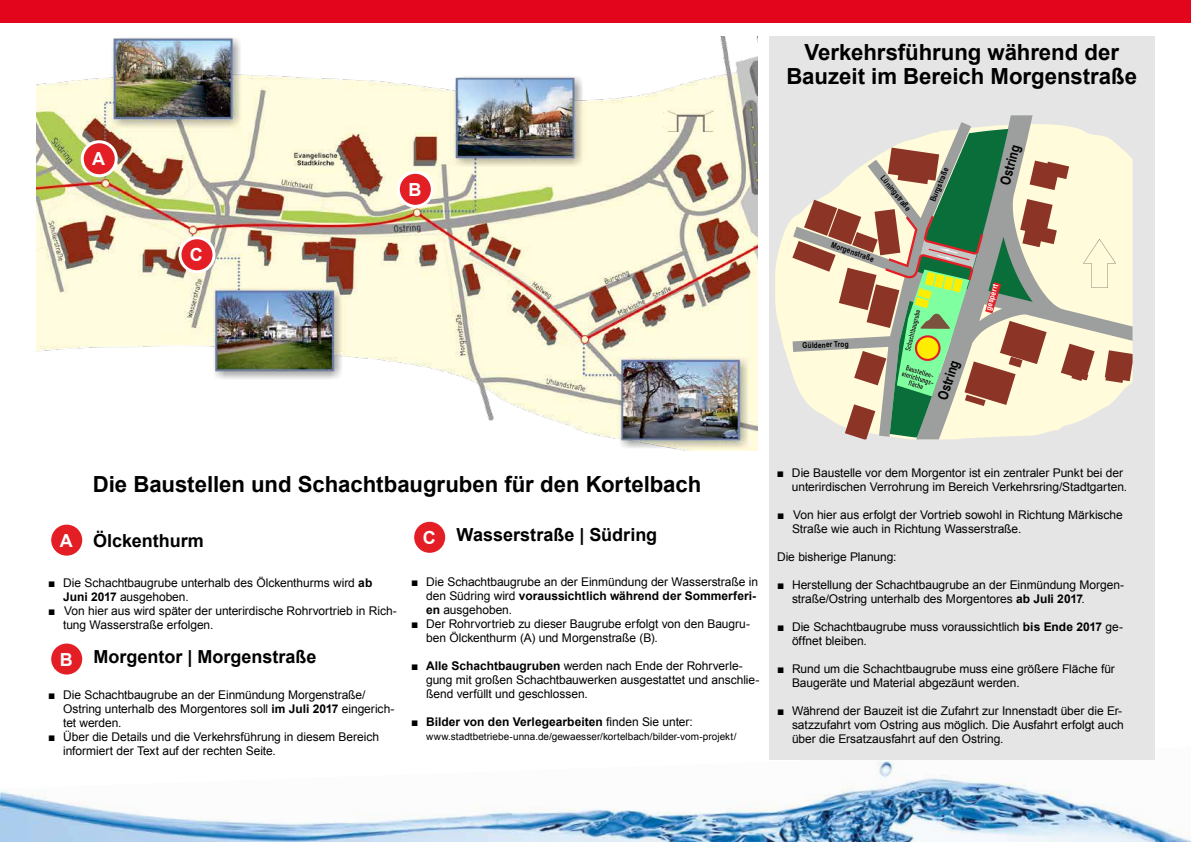
<style>
.page{position:relative;width:1191px;height:842px;background:#fff}
.page>*{position:absolute;margin:0;border:0;box-sizing:border-box;transform-origin:0 0}
.t1{font:700 22.2px/24px "Arial";letter-spacing:-.005em;color:#000;text-align:center}
.t2{font:700 18px "Arial";color:#000}
.t3{font:700 18px "Arial";color:#fff}
.t4{font:700 14px "Arial Narrow";color:#000}
.t5{font:12px/14px "Arial";letter-spacing:-.005em;color:#000}
.t6{font:700 12px "Arial";color:#000}
.t7{font:10px "Arial";letter-spacing:.005em;color:#000}
.t8{font:700 8px "Arial Narrow";color:#000}
.t9{font:700 8px "Arial Narrow";color:#fff}
.s1{color:#fff}
.s2{font-weight:700}
.s3{font-weight:400}
</style>
<div class="page">
<img style="left:0;top:761px;width:1191px;height:81px">
<div style="left:0;top:0;width:1191px;height:22px;background:#e3051b"></div>
<img style="left:36px;top:36px;width:721px;height:414px">
<div style="left:769px;top:36px;width:386px;height:724px;background:#e5e5e5"></div>
<svg style="left:775px;top:219px;width:17px;height:153px;fill:#fffbdb"></svg>
<svg style="left:958px;top:115px;width:120px;height:14px"></svg>
<svg style="left:792px;top:129px;width:340px;height:310px;background:#c1bea4"></svg>
<div style="left:82px;top:142px;width:34px;height:34px;background:#e31f25;border-radius:50%"></div>
<div style="left:81px;top:140px;width:37px;height:37px;border:3px solid #fff;border-radius:50%"></div>
<div style="left:180px;top:238px;width:34px;height:34px;background:#e31f25;border-radius:50%"></div>
<div style="left:178px;top:236px;width:37px;height:37px;border:3px solid #fff;border-radius:50%"></div>
<div style="left:398px;top:172px;width:34px;height:34px;background:#e31f25;border-radius:50%"></div>
<div style="left:397px;top:171px;width:37px;height:37px;border:3px solid #fff;border-radius:50%"></div>
<div style="left:50px;top:523px;width:34px;height:34px;background:#e31f25;border-radius:50%"></div>
<div style="left:48px;top:522px;width:37px;height:37px;border:3px solid #fff;border-radius:50%"></div>
<div style="left:50px;top:642px;width:34px;height:34px;background:#e31f25;border-radius:50%"></div>
<div style="left:48px;top:640px;width:37px;height:37px;border:3px solid #fff;border-radius:50%"></div>
<div style="left:413px;top:520px;width:34px;height:34px;background:#e31f25;border-radius:50%"></div>
<div style="left:411px;top:519px;width:37px;height:37px;border:3px solid #fff;border-radius:50%"></div>
<h2 class="t3" style="left:92px;top:147px;width:14px">A</h2>
<h2 class="t3" style="left:190px;top:243px;width:14px">C</h2>
<h2 class="t3" style="left:408px;top:178px;width:14px">B</h2>
<h1 class="t1" style="left:786px;top:41px;width:352px">Verkehrsführung während der<br>Bauzeit im Bereich Morgenstraße</h1>
<p class="t8" style="left:887px;top:173px;width:44px;rotate:51deg">Lüningstraße</p>
<p class="t8" style="left:927px;top:199px;width:38px;rotate:-68deg">Burgstraße</p>
<p class="t8" style="left:833px;top:238px;width:46px;rotate:20deg">Morgenstraße</p>
<p class="t8" style="left:802px;top:339px;width:48px;rotate:-2deg">Güldener Trog</p>
<p class="t4" style="left:932px;top:396px;width:42px;rotate:-72deg">Ostring</p>
<p class="t4" style="left:994px;top:182px;width:42px;rotate:-75deg">Ostring</p>
<p class="t9" style="left:982px;top:308px;width:29px;rotate:-74deg">gesperrt</p>
<h1 class="t1" style="left:93px;top:473px;width:610px">Die Baustellen und Schachtbaugruben für den Kortelbach</h1>
<h2 class="t2" style="left:93px;top:528px;width:112px">Ölckenthurm</h2>
<h2 class="t2" style="left:423px;top:523px;width:236px"><span class="s1">C</span> Wasserstraße | Südring</h2>
<h2 class="t3" style="left:60px;top:528px;width:14px">A</h2>
<p class="t5" style="left:63px;top:576px;width:311px;text-indent:-15px">■ Die Schachtbaugrube unterhalb des Ölckenthurms wird <span class="s2">ab<br>Juni 2017</span> ausgehoben.</p>
<p class="t5" style="left:63px;top:604px;width:335px;text-indent:-15px">■ Von hier aus wird später der unterirdische Rohrvortrieb in Rich&shy;tung Wasserstraße erfolgen.</p>
<p class="t5" style="left:426px;top:575px;width:333px;text-indent:-15px">■ Die Schachtbaugrube an der Einmündung der Wasserstraße in den Südring wird <span class="s2">voraussichtlich während der Sommerferi&shy;en</span> ausgehoben.</p>
<p class="t5" style="left:426px;top:617px;width:325px;text-indent:-15px">■ Der Rohrvortrieb zu dieser Baugrube erfolgt von den Baugru&shy;ben Ölckenthurm (A) und Morgenstraße (B).</p>
<p class="t5" style="left:426px;top:659px;width:335px;text-indent:-15px">■ <span class="s2">Alle Schachtbaugruben</span> werden nach Ende der Rohrverle&shy;gung mit großen Schachtbauwerken ausgestattet und anschlie&shy;ßend verfüllt und geschlossen.</p>
<p class="t6" style="left:411px;top:714px;width:283px"><span class="s3">■</span> Bilder von den Verlegearbeiten <span class="s3">finden Sie unter:</span></p>
<p class="t7" style="left:426px;top:730px;width:312px">www.stadtbetriebe-unna.de/gewaesser/kortelbach/bilder-vom-projekt/</p>
<h2 class="t2" style="left:60px;top:645px;width:258px"><span class="s1">B</span> Morgentor | Morgenstraße</h2>
<p class="t5" style="left:63px;top:688px;width:333px;text-indent:-15px">■ Die Schachtbaugrube an der Einmündung Morgenstraße/<br>Ostring unterhalb des Morgentores soll <span class="s2">im Juli 2017</span> eingerich&shy;tet werden.</p>
<p class="t5" style="left:63px;top:730px;width:317px;text-indent:-15px">■ Über die Details und die Verkehrsführung in diesem Bereich informiert der Text auf der rechten Seite.</p>
<p class="t5" style="left:792px;top:466px;width:337px;text-indent:-15px">■ Die Baustelle vor dem Morgentor ist ein zentraler Punkt bei der unterirdischen Verrohrung im Bereich Verkehrsring/Stadtgarten.</p>
<p class="t5" style="left:792px;top:508px;width:332px;text-indent:-15px">■ Von hier aus erfolgt der Vortrieb sowohl in Richtung Märkische<br>Straße wie auch in Richtung Wasserstraße.</p>
<p class="t5" style="left:777px;top:550px;width:121px">Die bisherige Planung:</p>
<p class="t5" style="left:792px;top:578px;width:334px;text-indent:-15px">■ Herstellung der Schachtbaugrube an der Einmündung Morgen&shy;straße/Ostring unterhalb des Morgentores <span class="s2">ab Juli 2017</span>.</p>
<p class="t5" style="left:792px;top:620px;width:332px;text-indent:-15px">■ Die Schachtbaugrube muss voraussichtlich <span class="s2">bis Ende 2017</span> ge&shy;öffnet bleiben.</p>
<p class="t5" style="left:792px;top:662px;width:324px;text-indent:-15px">■ Rund um die Schachtbaugrube muss eine größere Fläche für<br>Baugeräte und Material abgezäunt werden.</p>
<p class="t5" style="left:792px;top:704px;width:333px;text-indent:-15px">■ Während der Bauzeit ist die Zufahrt zur Innenstadt über die Er&shy;satzzufahrt vom Ostring aus möglich. Die Ausfahrt erfolgt auch über die Ersatzausfahrt auf den Ostring.</p>
</div>
